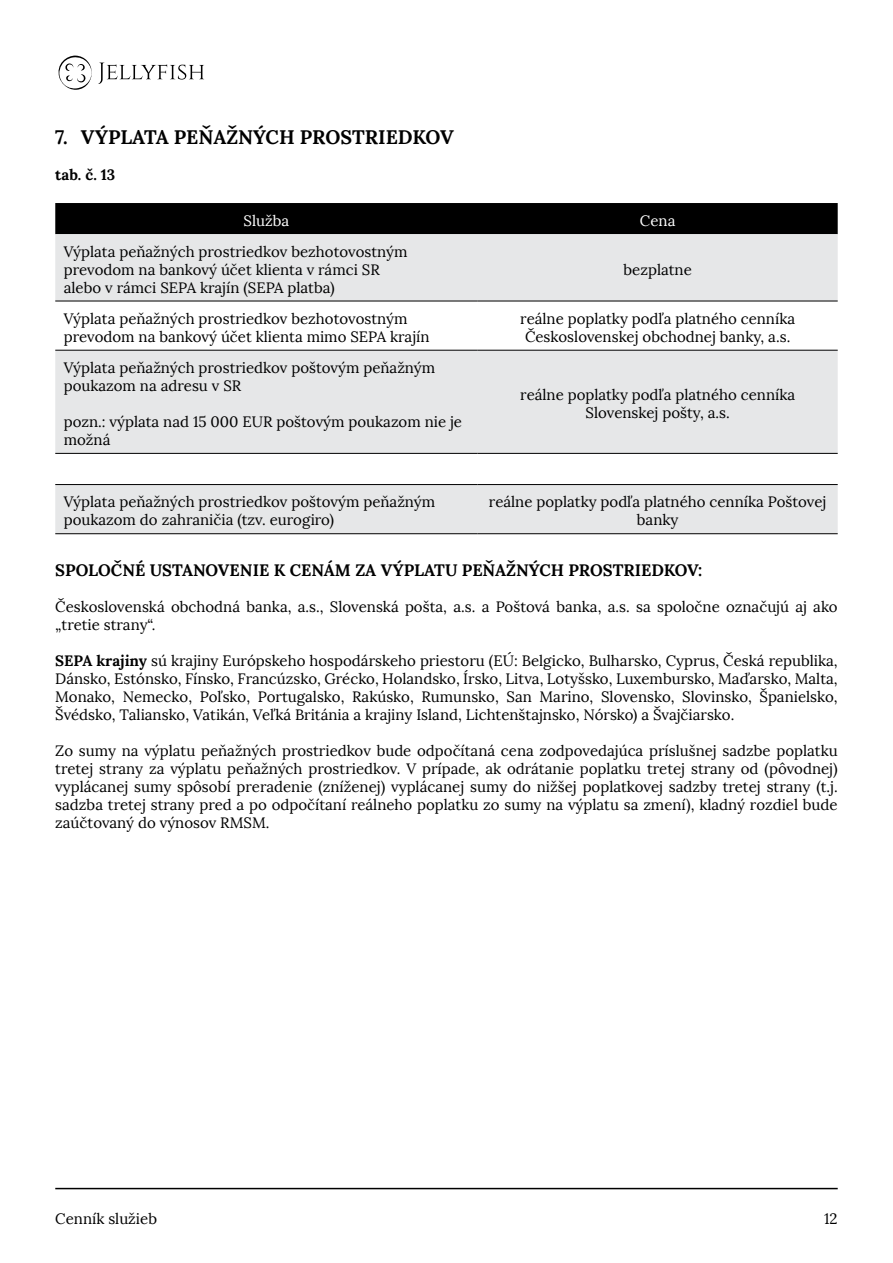
<style>
.page{position:relative;width:893px;height:1263px;background:#fff}
.page>*{position:absolute;margin:0;border:0;box-sizing:border-box;transform-origin:0 0}
.t1{font:700 19.5px "Lora";color:#000}
.t2{font:700 16.5px "Lora";color:#000}
.t3{font:15px/18px "Lora";color:#000}
.t4{font:15px "Lora";color:#fff}
.t5{font:700 15px "Lora";color:#000}
.s1{font-weight:700}
</style>
<div class="page">
<hr style="left:55px;top:1188px;width:783px;height:1px;background:#000">
<svg style="left:58px;top:55px;width:34px;height:35px"></svg>
<svg style="left:98px;top:63px;width:106px;height:21px"></svg>
<div style="left:55px;top:203px;width:783px;height:31px;background:#000"></div>
<svg style="left:55px;top:234px;width:783px;height:299px;fill:#e6e7e8"></svg>
<hr style="left:55px;top:301px;width:423px;height:1px;background:#000">
<hr style="left:478px;top:301px;width:360px;height:1px;background:#000">
<hr style="left:55px;top:350px;width:423px;height:1px;background:#000">
<hr style="left:478px;top:350px;width:360px;height:1px;background:#000">
<hr style="left:55px;top:453px;width:423px;height:1px;background:#000">
<hr style="left:478px;top:453px;width:360px;height:1px;background:#000">
<hr style="left:55px;top:484px;width:423px;height:1px;background:#000">
<hr style="left:478px;top:484px;width:360px;height:1px;background:#000">
<hr style="left:55px;top:533px;width:423px;height:1px;background:#000">
<hr style="left:478px;top:533px;width:360px;height:1px;background:#000">
<h1 class="t1" style="left:55px;top:124px;width:400px">7. VÝPLATA PEŇAŽNÝCH PROSTRIEDKOV</h1>
<p class="t5" style="left:55px;top:165px;width:61px">tab. č. 13</p>
<p class="t4" style="left:244px;top:211px;width:47px">Služba</p>
<p class="t4" style="left:640px;top:211px;width:37px">Cena</p>
<p class="t3" style="left:64px;top:242px;width:345px">Výplata peňažných prostriedkov bezhotovostným prevodom na bankový účet klienta v rámci SR alebo v rámci SEPA krajín (SEPA platba)</p>
<p class="t3" style="left:624px;top:260px;width:70px">bezplatne</p>
<p class="t3" style="left:64px;top:309px;width:367px">Výplata peňažných prostriedkov bezhotovostným prevodom na bankový účet klienta mimo SEPA krajín</p>
<p class="t3" style="left:520px;top:309px;width:276px;text-align:center">reálne poplatky podľa platného cenníka<br>Československej obchodnej banky, a.s.</p>
<p class="t3" style="left:64px;top:359px;width:373px">Výplata peňažných prostriedkov poštovým peňažným poukazom na adresu v SR</p>
<p class="t3" style="left:64px;top:413px;width:400px">pozn.: výplata nad 15 000 EUR poštovým poukazom nie je možná</p>
<p class="t3" style="left:520px;top:386px;width:276px;text-align:center">reálne poplatky podľa platného cenníka<br>Slovenskej pošty, a.s.</p>
<p class="t3" style="left:64px;top:493px;width:373px">Výplata peňažných prostriedkov poštovým peňažným poukazom do zahraničia (tzv. eurogiro)</p>
<p class="t3" style="left:489px;top:493px;width:339px;text-align:center">reálne poplatky podľa platného cenníka Poštovej banky</p>
<p class="t2" style="left:55px;top:559px;width:648px">SPOLOČNÉ USTANOVENIE K CENÁM ZA VÝPLATU PEŇAŽNÝCH PROSTRIEDKOV:</p>
<p class="t3" style="left:55px;top:598px;width:784px">Československá obchodná banka, a.s., Slovenská pošta, a.s. a Poštová banka, a.s. sa spoločne označujú aj ako „tretie strany“.</p>
<p class="t3" style="left:55px;top:652px;width:784px;text-align:justify"><span class="s1">SEPA krajiny</span> sú krajiny Európskeho hospodárskeho priestoru (EÚ: Belgicko, Bulharsko, Cyprus, Česká republika, Dánsko, Estónsko, Fínsko, Francúzsko, Grécko, Holandsko, Írsko, Litva, Lotyšsko, Luxembursko, Maďarsko, Malta, Monako, Nemecko, Poľsko, Portugalsko, Rakúsko, Rumunsko, San Marino, Slovensko, Slovinsko, Španielsko, Švédsko, Taliansko, Vatikán, Veľká Británia a krajiny Island, Lichtenštajnsko, Nórsko) a Švajčiarsko.</p>
<p class="t3" style="left:55px;top:742px;width:784px;text-align:justify">Zo sumy na výplatu peňažných prostriedkov bude odpočítaná cena zodpovedajúca príslušnej sadzbe poplatku tretej strany za výplatu peňažných prostriedkov. V prípade, ak odrátanie poplatku tretej strany od (pôvodnej) vyplácanej sumy spôsobí preradenie (zníženej) vyplácanej sumy do nižšej poplatkovej sadzby tretej strany (t.j. sadzba tretej strany pred a po odpočítaní reálneho poplatku zo sumy na výplatu sa zmení), kladný rozdiel bude zaúčtovaný do výnosov RMSM.</p>
<p class="t3" style="left:55px;top:1210px;width:103px">Cenník služieb</p>
<p class="t3" style="left:824px;top:1210px;width:15px">12</p>
</div>
